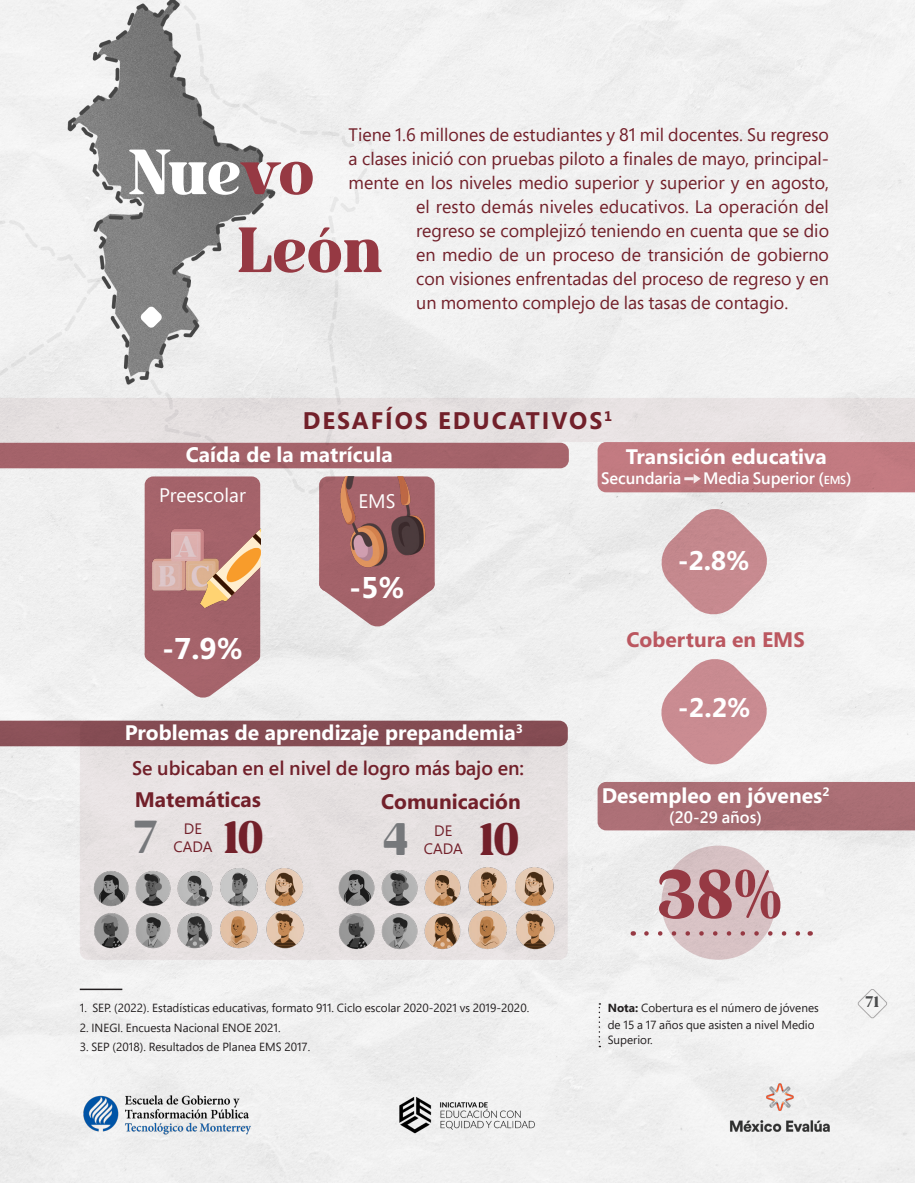
<style>
.page{position:relative;width:915px;height:1183px;background:#fff}
.page>*{position:absolute;margin:0;border:0;box-sizing:border-box;transform-origin:0 0}
.t1{font:67.5px "Merger";color:#963943}
.t2{font:63px "Merger";letter-spacing:-.025em;color:#fff}
.t3{font:63px "Merger";color:#963943}
.t4{font:45px "Merger";color:#72202a}
.t5{font:45px "Merger";color:#76787b}
.t6{font:700 30px "Segoe";color:#fff}
.t7{font:700 27px "Segoe";color:#fff}
.t8{font:700 24px "Segoe";letter-spacing:.08em;color:#72202a}
.t9{font:700 21px "Segoe";color:#fff}
.t10{font:700 21px "Segoe";color:#72202a}
.t11{font:700 21px "Segoe";color:#bb5760}
.t12{font:600 19.65px "Segoe Pro";color:#72202a}
.t13{font:19.5px "Segoe Pro";color:#fff}
.t14{font:18px "Segoe Pro";color:#72202a}
.t15{font:600 16.5px "Segoe Pro";letter-spacing:-.01em;color:#fff}
.t16{font:15px "Segoe Pro";color:#72202a}
.t17{font:15px "Merger";color:#4b4c4d}
.t18{font:11.7px/16.5px "Segoe Pro";color:#231f20}
.s1{color:#963943}
.s2{font-size:11.55px}
.s3{font-family:"Segoe";font-weight:700}
</style>
<div class="page">
<img style="left:0;top:0;width:914px;height:1182px">
<div style="left:256px;top:162px;width:13px;height:29px;background:#f5f6f8;border-radius:50%"></div>
<svg style="left:856px;top:988px;width:31px;height:30px"></svg>
<img style="left:80px;top:1092px;width:174px;height:44px">
<img style="left:398px;top:1080px;width:138px;height:68px">
<img style="left:719px;top:1062px;width:110px;height:69px">
<div style="left:661px;top:845px;width:114px;height:114px;background:#d7c1c4;border-radius:50%"></div>
<svg style="left:143px;top:611px;width:118px;height:87px"></svg>
<div style="left:145px;top:476px;width:115px;height:185px;background:#a4636a;border-radius:9px"></div>
<svg style="left:318px;top:540px;width:117px;height:87px;background:#c9aaad"></svg>
<div style="left:319px;top:476px;width:115px;height:115px;background:#a36269;border-radius:9px"></div>
<svg style="left:658px;top:506px;width:111px;height:111px"></svg>
<svg style="left:658px;top:656px;width:111px;height:111px"></svg>
<div style="left:0;top:720px;width:567px;height:26px;background:#8c5259"></div>
<svg style="left:80px;top:720px;width:487px;height:239px;background:#d6c8ca"></svg>
<div style="left:597px;top:781px;width:317px;height:49px;background:#aa6f75"></div>
<svg style="left:646px;top:930px;width:156px;height:5px"></svg>
<img style="left:141px;top:513px;width:66px;height:95px">
<img style="left:340px;top:492px;width:85px;height:76px">
<img style="left:201px;top:528px;width:59px;height:79px">
<svg style="left:0;top:398px;width:914px;height:94px;background:#d2b5b7"></svg>
<img style="left:335px;top:862px;width:221px;height:91px">
<img style="left:92px;top:864px;width:212px;height:87px">
<hr style="left:80px;top:988px;width:42px;height:1px;background:#231f20">
<svg style="left:598px;top:1002px;width:2px;height:44px"></svg>
<svg style="left:140px;top:306px;width:22px;height:22px"></svg>
<p class="t14" style="left:348px;top:122px;width:481px">Tiene 1.6 millones de estudiantes y 81 mil docentes. Su regreso</p>
<p class="t14" style="left:348px;top:146px;width:482px">a clases inició con pruebas piloto a finales de mayo, principal-</p>
<p class="t14" style="left:348px;top:170px;width:481px">mente en los niveles medio superior y superior y en agosto,</p>
<p class="t14" style="left:416px;top:194px;width:414px">el resto demás niveles educativos. La operación del</p>
<p class="t14" style="left:416px;top:218px;width:414px">regreso se complejizó teniendo en cuenta que se dio</p>
<p class="t14" style="left:416px;top:242px;width:414px">en medio de un proceso de transición de gobierno</p>
<p class="t14" style="left:416px;top:266px;width:414px">con visiones enfrentadas del proceso de regreso y en</p>
<p class="t14" style="left:416px;top:290px;width:373px">un momento complejo de las tasas de contagio.</p>
<p class="t2" style="left:129px;top:124px;width:186px">Nue<span class="s1">vo</span></p>
<p class="t3" style="left:237px;top:202px;width:146px">León</p>
<p class="t8" style="left:303px;top:403px;width:311px">DESAFÍOS EDUCATIVOS<sup>1</sup></p>
<p class="t9" style="left:186px;top:439px;width:208px">Caída de la matrícula</p>
<p class="t13" style="left:159px;top:482px;width:88px">Preescolar</p>
<p class="t6" style="left:162px;top:627px;width:82px">-7.9%</p>
<p class="t13" style="left:358px;top:487px;width:39px">EMS</p>
<p class="t6" style="left:349px;top:565px;width:57px">-5%</p>
<p class="t9" style="left:125px;top:717px;width:399px">Problemas de aprendizaje prepandemia<sup>3</sup></p>
<p class="t12" style="left:132px;top:754px;width:393px">Se ubicaban en el nivel de logro más bajo en:</p>
<p class="t10" style="left:135px;top:784px;width:128px">Matemáticas</p>
<p class="t10" style="left:381px;top:786px;width:141px">Comunicación</p>
<p class="t5" style="left:135px;top:803px;width:26px">7</p>
<p class="t4" style="left:223px;top:803px;width:42px">10</p>
<p class="t5" style="left:383px;top:805px;width:27px">4</p>
<p class="t16" style="left:184px;top:818px;width:20px">DE</p>
<p class="t16" style="left:173px;top:836px;width:40px">CADA</p>
<p class="t16" style="left:434px;top:820px;width:20px">DE</p>
<p class="t16" style="left:423px;top:838px;width:40px">CADA</p>
<p class="t4" style="left:479px;top:805px;width:42px">10</p>
<p class="t9" style="left:625px;top:442px;width:202px">Transición educativa</p>
<p class="t15" style="left:601px;top:467px;width:81px">Secundaria</p>
<p class="t15" style="left:703px;top:467px;width:150px">Media Superior (<span class="s2">EMS</span>)</p>
<p class="t7" style="left:677px;top:541px;width:73px">-2.8%</p>
<p class="t11" style="left:626px;top:624px;width:179px">Cobertura en EMS</p>
<p class="t7" style="left:677px;top:688px;width:74px">-2.2%</p>
<p class="t9" style="left:601px;top:780px;width:229px">Desempleo en jóvenes<sup>2</sup></p>
<p class="t15" style="left:669px;top:805px;width:94px">(20-29 años)</p>
<p class="t1" style="left:656px;top:843px;width:126px">38%</p>
<p class="t18" style="left:80px;top:999px;width:451px">1. SEP. (2022). Estadísticas educativas, formato 911. Ciclo escolar 2020-2021 vs 2019-2020.</p>
<p class="t18" style="left:80px;top:1018px;width:202px">2. INEGI. Encuesta Nacional ENOE 2021.</p>
<p class="t18" style="left:80px;top:1038px;width:232px">3. SEP (2018). Resultados de Planea EMS 2017.</p>
<p class="t18" style="left:607px;top:999px;width:212px"><span class="s3">Nota:</span> Cobertura es el número de jóvenes de 15 a 17 años que asisten a nivel Medio</p>
<p class="t18" style="left:607px;top:1030px;width:46px">Superior.</p>
<p class="t17" style="left:865px;top:990px;width:15px">71</p>
</div>
